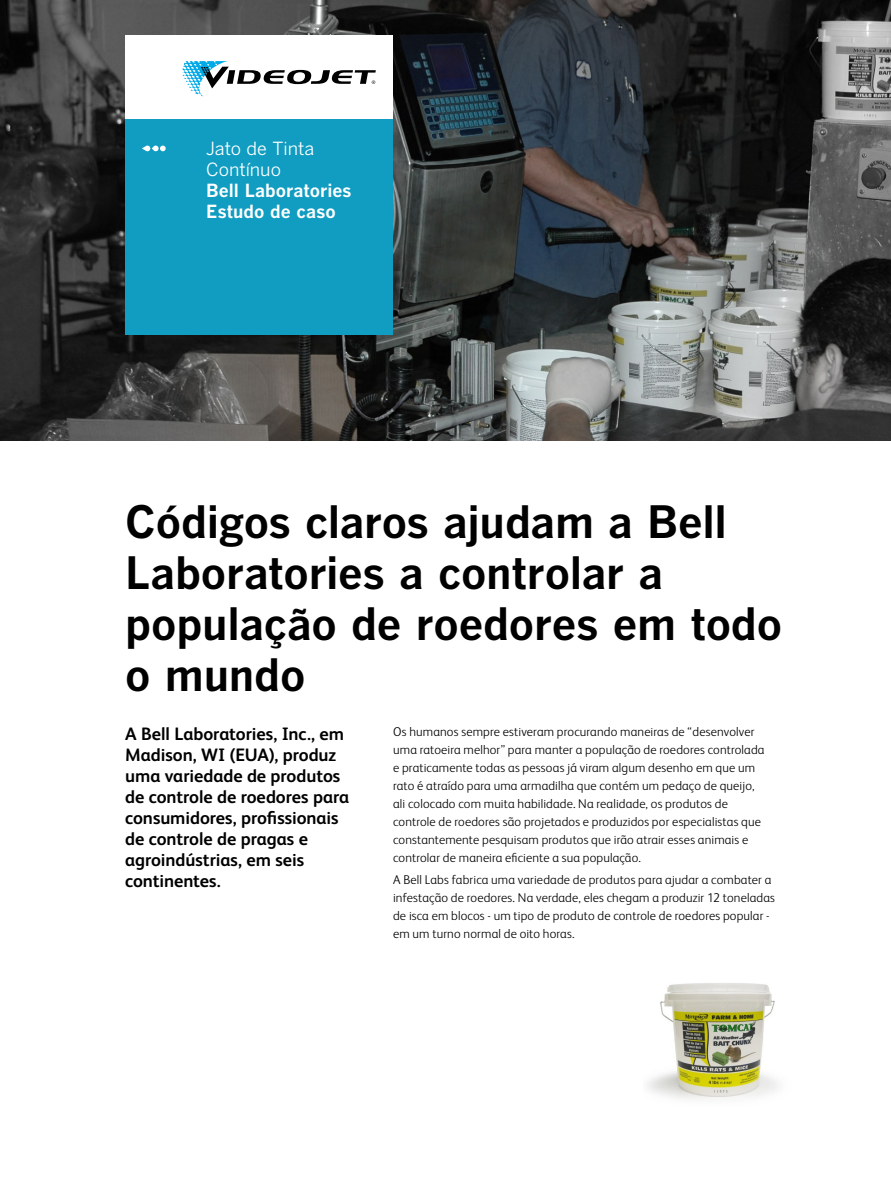
<style>
.page{position:relative;width:891px;height:1188px;background:#fff}
.page>*{position:absolute;margin:0;border:0;box-sizing:border-box;transform-origin:0 0}
.t1{font:700 44.25px/51px "Benton Gothic";letter-spacing:-.01em;color:#000}
.t2{font:700 18px/21px "FS Albert Pro";letter-spacing:-.005em;color:#000}
.t3{font:700 18px/21px "Benton Gothic";color:#fff}
.t4{font:18px/21px "Benton Gothic";letter-spacing:-.005em;color:#fff}
.t5{font:300 12.75px/18px "FS Albert Pro";letter-spacing:.01em;color:#000}
</style>
<div class="page">
<img style="left:0;top:0;width:891px;height:441px">
<div style="left:125px;top:36px;width:268px;height:83px;background:#fff"></div>
<div style="left:125px;top:119px;width:268px;height:216px;background:#109dc1"></div>
<svg style="left:183px;top:61px;width:193px;height:35px"></svg>
<svg style="left:143px;top:146px;width:23px;height:5px"></svg>
<img style="left:647px;top:983px;width:131px;height:117px">
<h2 class="t4" style="left:206px;top:138px;width:110px">Jato de Tinta<br>Contínuo</h2>
<h2 class="t3" style="left:206px;top:180px;width:147px">Bell Laboratories<br>Estudo de caso</h2>
<h1 class="t1" style="left:125px;top:497px;width:658px">Códigos claros ajudam a Bell<br>Laboratories a controlar a população de roedores em todo o mundo</h1>
<p class="t5" style="left:393px;top:721px;width:373px">Os humanos sempre estiveram procurando maneiras de “desenvolver uma ratoeira melhor” para manter a população de roedores controlada e praticamente todas as pessoas já viram algum desenho em que um rato é atraído para uma armadilha que contém um pedaço de queijo, ali colocado com muita habilidade. Na realidade, os produtos de controle de roedores são projetados e produzidos por especialistas que constantemente pesquisam produtos que irão atrair esses animais e controlar de maneira eficiente a sua população.</p>
<p class="t5" style="left:393px;top:870px;width:383px">A Bell Labs fabrica uma variedade de produtos para ajudar a combater a infestação de roedores. Na verdade, eles chegam a produzir 12 toneladas de isca em blocos - um tipo de produto de controle de roedores popular - em um turno normal de oito horas.</p>
<h2 class="t2" style="left:125px;top:722px;width:225px">A Bell Laboratories, Inc., em<br>Madison, WI (EUA), produz uma variedade de produtos de controle de roedores para consumidores, profissionais de controle de pragas e agroindústrias, em seis continentes.</h2>
</div>
